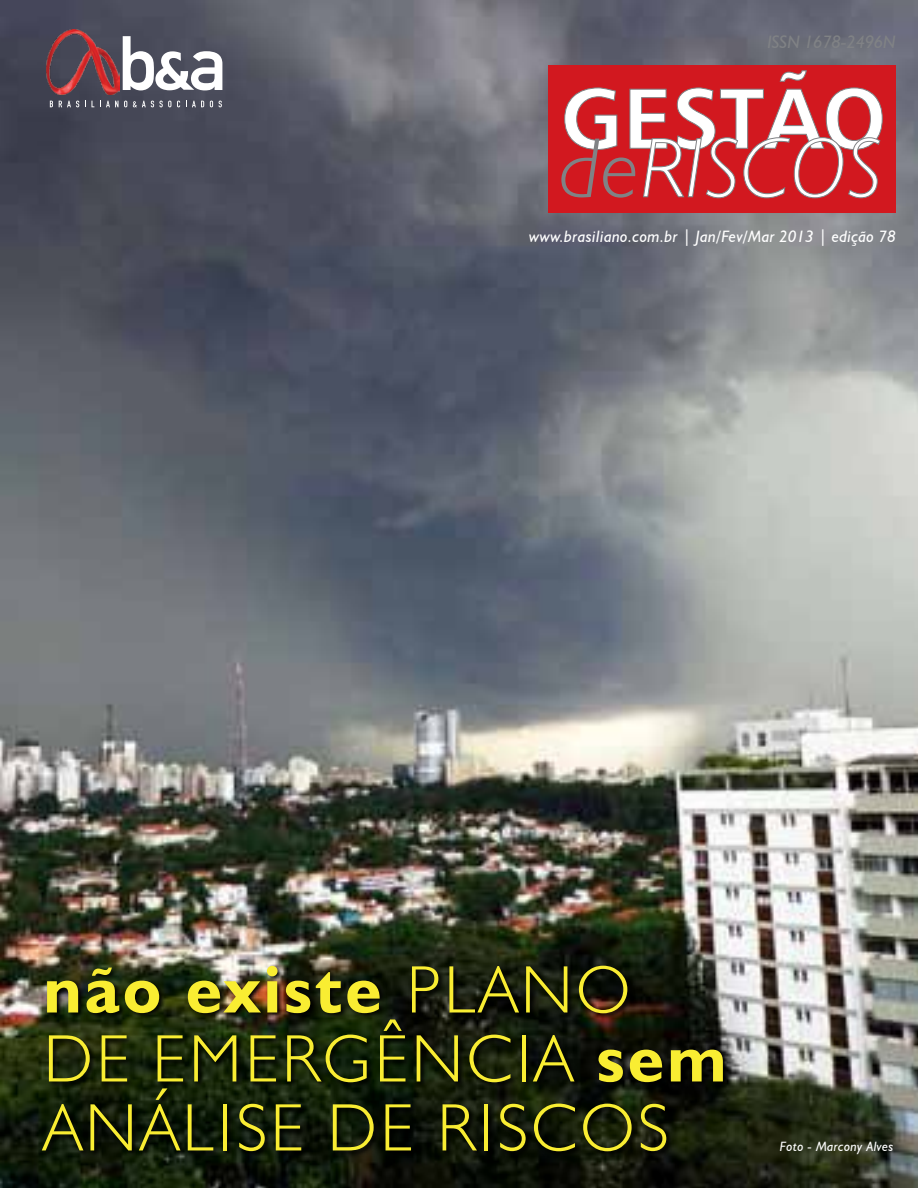
<style>
.page{position:relative;width:918px;height:1188px;background:#fff}
.page>*{position:absolute;margin:0;border:0;box-sizing:border-box;transform-origin:0 0}
.t1{font:300 67.5px/69px "Humanist 521 BT";letter-spacing:.05em;color:#f9ed32}
.t2{font:italic 16.5px "Humanist 521 BT";letter-spacing:.02em;color:#fff}
.t3{font:italic 13.5px "Humanist 521 BT";letter-spacing:.02em;color:#fff}
.s1{font-weight:700}
</style>
<div class="page">
<img style="left:0;top:0;width:918px;height:1188px">
<div style="left:549px;top:65px;width:347px;height:148px;background:#d2181f"></div>
<svg style="left:561px;top:70px;width:322px;height:129px"></svg>
<svg style="left:123px;top:36px;width:99px;height:54px"></svg>
<svg style="left:50px;top:101px;width:3px;height:6px"></svg>
<svg style="left:59px;top:101px;width:20px;height:6px"></svg>
<svg style="left:85px;top:101px;width:9px;height:6px"></svg>
<svg style="left:100px;top:101px;width:18px;height:6px"></svg>
<svg style="left:124px;top:101px;width:3px;height:6px"></svg>
<svg style="left:133px;top:101px;width:38px;height:6px"></svg>
<svg style="left:177px;top:101px;width:3px;height:6px"></svg>
<svg style="left:186px;top:101px;width:18px;height:6px"></svg>
<svg style="left:210px;top:101px;width:3px;height:6px"></svg>
<svg style="left:219px;top:101px;width:3px;height:6px"></svg>
<img style="left:46px;top:30px;width:73px;height:64px">
<svg style="left:41px;top:964px;width:689px;height:195px;background:#161c0d"></svg>
<p class="t2" style="left:529px;top:226px;width:368px">www.brasiliano.com.br | Jan/Fev/Mar 2013 | edição 78</p>
<h1 class="t1" style="left:44px;top:954px;width:684px"><span class="s1">não existe</span> PLANO<br>DE EMERGÊNCIA <span class="s1">sem<br></span>ANÁLISE DE RISCOS</h1>
<p class="t3" style="left:780px;top:1138px;width:115px">Foto - Marcony Alves</p>
</div>
